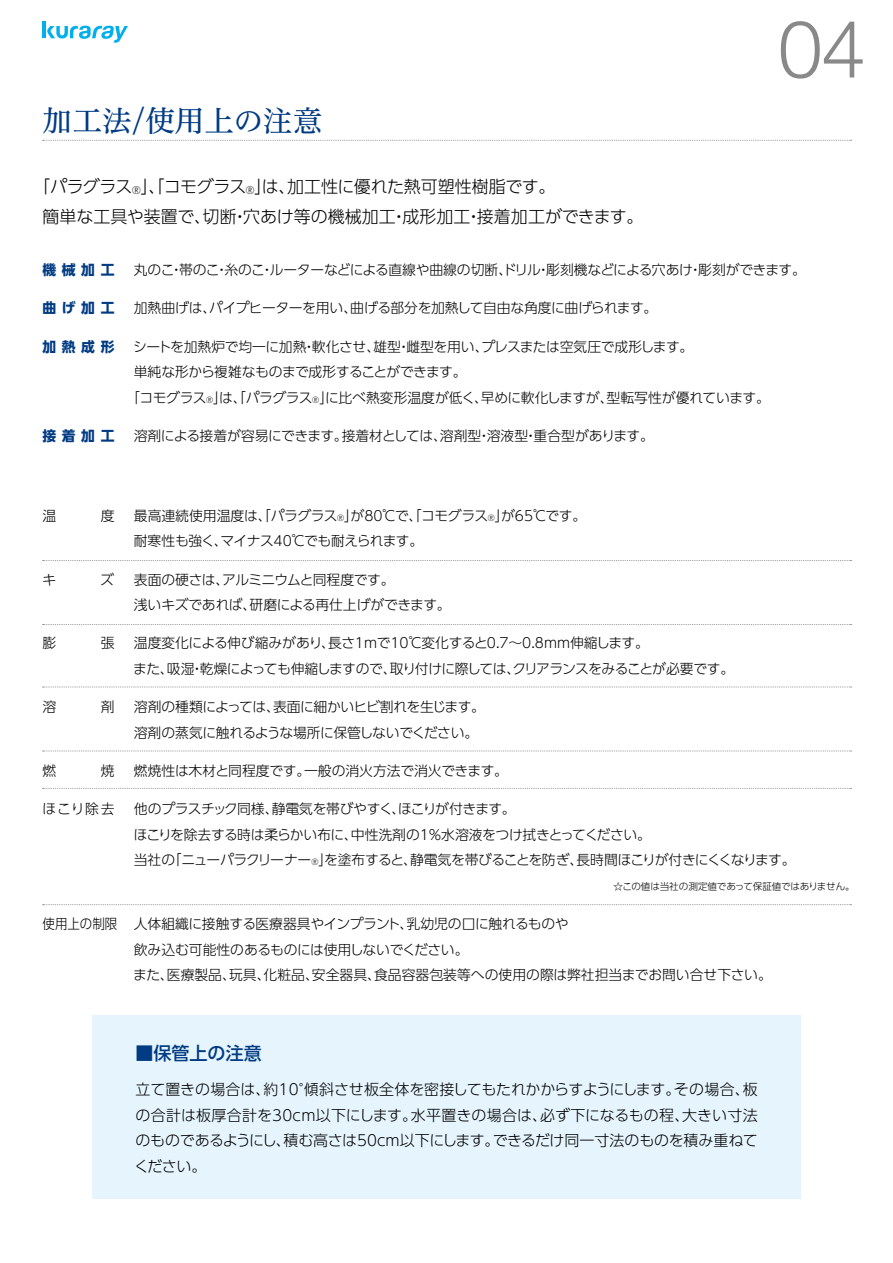
<style>
.page{position:relative;width:893px;height:1263px;background:#fff}
.page>*{position:absolute;margin:0;border:0;box-sizing:border-box;transform-origin:0 0}
.t1{font:300 79.65px "Helvetica Neue";color:#898989}
.t2{font:29.7px "Hiragino UD Serif Std W4";letter-spacing:-.01em;color:#003b83}
.t3{font:500 18px "UD Shin Go Pro";color:#003b83}
.t4{font:300 16.95px/29.7px "UD Shin Go Pro";letter-spacing:-.005em;color:#000}
.t5{font:300 15px/25.5px "UD Shin Go Pro";letter-spacing:-.02em;color:#000;text-align:justify}
.t6{font:300 13.8px/25.5px "UD Shin Go Pro";letter-spacing:-.025em;color:#000}
.t7{font:300 13.8px/25.5px "UD Shin Go Pro";color:#000;scale:.9 1}
.t8{font:700 13.8px "UD Shin Go Pro";letter-spacing:.4em;color:#003b83}
.t9{font:300 9.6px "UD Shin Go Pro";letter-spacing:-.02em;color:#000}
.s1{font-size:9.9px}
.s2{font-size:8.1px}
</style>
<div class="page">
<svg style="left:43px;top:140px;width:808px;height:1px"></svg>
<svg style="left:43px;top:560px;width:808px;height:1px"></svg>
<svg style="left:43px;top:624px;width:808px;height:1px"></svg>
<svg style="left:43px;top:686px;width:808px;height:1px"></svg>
<svg style="left:43px;top:750px;width:808px;height:1px"></svg>
<svg style="left:43px;top:788px;width:808px;height:1px"></svg>
<svg style="left:43px;top:904px;width:808px;height:1px"></svg>
<hr style="left:43px;top:21px;width:3px;height:17px;background:#00afec">
<svg style="left:47px;top:26px;width:81px;height:17px"></svg>
<div style="left:92px;top:1015px;width:709px;height:184px;background:#e6f5fd"></div>
<h2 class="t2" style="left:43px;top:98px;width:281px">加工法/使用上の注意</h2>
<h1 class="t1" style="left:778px;top:-15px;width:89px">04</h1>
<p class="t4" style="left:43px;top:172px;width:602px;text-indent:-9px">「パラグラス<span class="s1">®</span>」、「コモグラス<span class="s1">®</span>」は、加工性に優れた熱可塑性樹脂です。<br>簡単な工具や装置で、切断・穴あけ等の機械加工・成形加工・接着加工ができます。</p>
<p class="t8" style="left:43px;top:258px;width:73px">機械加工</p>
<p class="t6" style="left:134px;top:257px;width:674px">丸のこ・帯のこ・糸のこ・ルーターなどによる直線や曲線の切断、ドリル・彫刻機などによる穴あけ・彫刻ができます。</p>
<p class="t8" style="left:43px;top:297px;width:73px">曲げ加工</p>
<p class="t6" style="left:134px;top:295px;width:525px">加熱曲げは、パイプヒーターを用い、曲げる部分を加熱して自由な角度に曲げられます。</p>
<p class="t8" style="left:43px;top:335px;width:73px">加熱成形</p>
<p class="t6" style="left:133px;top:333px;width:561px">シートを加熱炉で均一に加熱・軟化させ、雄型・雌型を用い、プレスまたは空気圧で成形します。</p>
<p class="t6" style="left:134px;top:359px;width:334px">単純な形から複雑なものまで成形することができます。</p>
<p class="t6" style="left:126px;top:384px;width:645px">「コモグラス<span class="s2">®</span>」は、「パラグラス<span class="s2">®</span>」に比べ熱変形温度が低く、早めに軟化しますが、型転写性が優れています。</p>
<p class="t8" style="left:43px;top:424px;width:73px">接着加工</p>
<p class="t6" style="left:134px;top:422px;width:521px">溶剤による接着が容易にできます。接着材としては、溶剤型・溶液型・重合型があります。</p>
<p class="t6" style="left:43px;top:502px;width:73px">温　　度</p>
<p class="t6" style="left:134px;top:502px;width:454px">最高連続使用温度は、「パラグラス<span class="s2">®</span>」が80℃で、「コモグラス<span class="s2">®</span>」が65℃です。耐寒性も強く、マイナス40℃でも耐えられます。</p>
<p class="t6" style="left:43px;top:566px;width:73px">キ　　ズ</p>
<p class="t6" style="left:134px;top:566px;width:318px">表面の硬さは、アルミニウムと同程度です。<br>浅いキズであれば、研磨による再仕上げができます。</p>
<p class="t6" style="left:43px;top:630px;width:73px">膨　　張</p>
<p class="t6" style="left:133px;top:630px;width:602px">温度変化による伸び縮みがあり、長さ1mで10℃変化すると0.7～0.8mm伸縮します。<br>また、吸湿・乾燥によっても伸縮しますので、取り付けに際しては、クリアランスをみることが必要です。</p>
<p class="t6" style="left:43px;top:694px;width:73px">溶　　剤</p>
<p class="t6" style="left:134px;top:694px;width:353px">溶剤の種類によっては、表面に細かいヒビ割れを生じます。溶剤の蒸気に触れるような場所に保管しないでください。</p>
<p class="t6" style="left:43px;top:757px;width:73px">燃　　焼</p>
<p class="t6" style="left:134px;top:757px;width:376px">燃焼性は木材と同程度です。一般の消火方法で消火できます。</p>
<p class="t6" style="left:42px;top:796px;width:74px">ほこり除去</p>
<p class="t6" style="left:134px;top:796px;width:663px">他のプラスチック同様、静電気を帯びやすく、ほこりが付きます。<br>ほこりを除去する時は柔らかい布に、中性洗剤の1％水溶液をつけ拭きとってください。<br>当社の「ニューパラクリーナー<span class="s2">®</span>」を塗布すると、静電気を帯びることを防ぎ、長時間ほこりが付きにくくなります。</p>
<p class="t9" style="left:613px;top:878px;width:243px">☆この値は当社の測定値であって保証値ではありません。</p>
<p class="t7" style="left:133px;top:910px;width:711px;text-indent:-91px">使用上の制限 人体組織に接触する医療器具やインプラント、乳幼児の口に触れるものや<br>飲み込む可能性のあるものには使用しないでください。<br>また、医療製品、玩具、化粧品、安全器具、食品容器包装等への使用の際は弊社担当までお問い合せ下さい。</p>
<h3 class="t3" style="left:136px;top:1038px;width:128px">■保管上の注意</h3>
<p class="t5" style="left:134px;top:1076px;width:625px">立て置きの場合は、約10°傾斜させ板全体を密接してもたれかからすようにします。その場合、板の合計は板厚合計を30cm以下にします。水平置きの場合は、必ず下になるもの程、大きい寸法のものであるようにし、積む高さは50cm以下にします。できるだけ同一寸法のものを積み重ねてください。</p>
</div>
